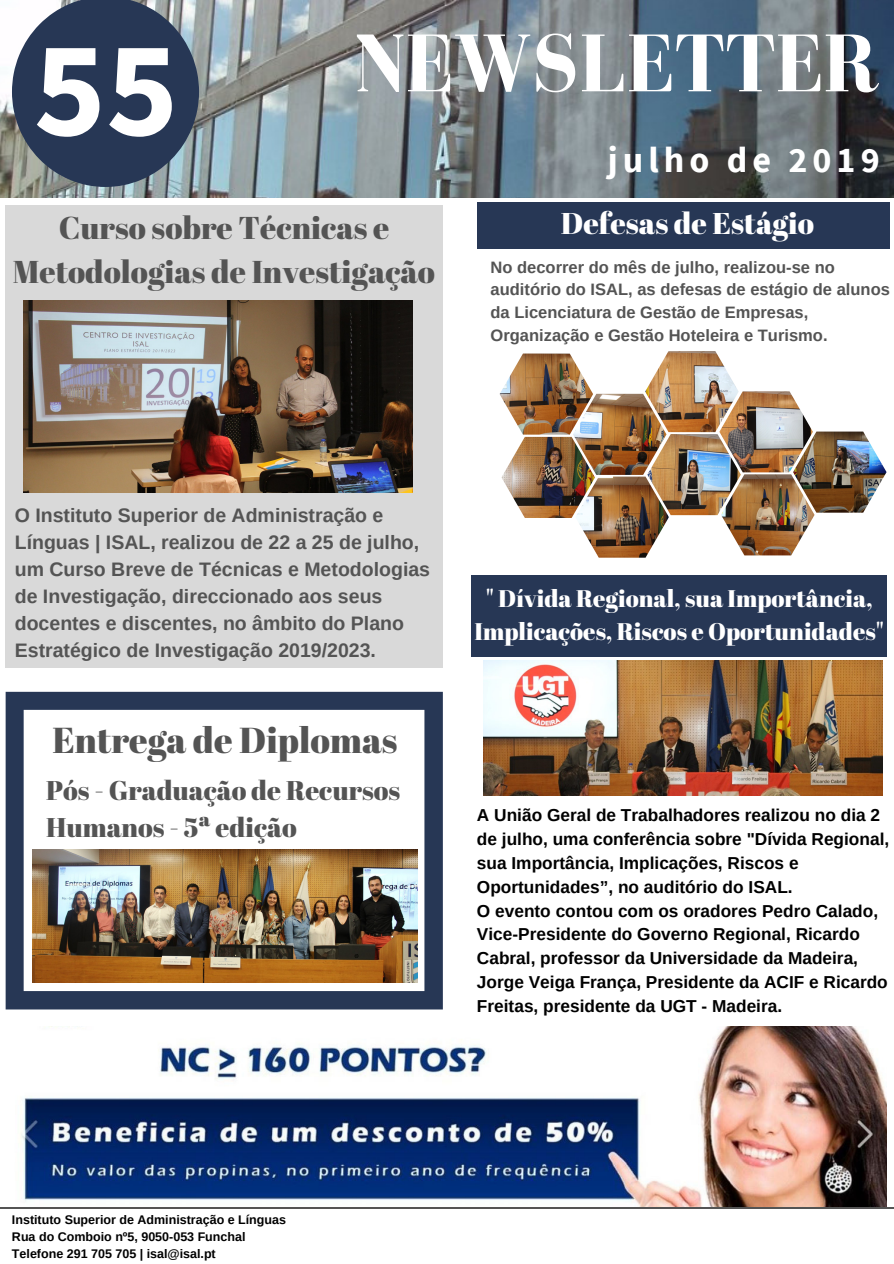
<style>
.page{position:relative;width:894px;height:1264px;background:#fff}
.page>*{position:absolute;margin:0;border:0;box-sizing:border-box;transform-origin:0 0}
.t1{font:700 136.95px "Source Sans Pro";color:#fff}
.t2{font:700 84px "Bodoni FLF";color:#fff}
.t3{font:36px "Abril Fatface";color:#545454}
.t4{font:700 36px "Source Sans Pro";letter-spacing:.14em;color:#fff}
.t5{font:31.5px/44px "Abril Fatface";color:#545454;text-align:center}
.t6{font:30px "Abril Fatface";color:#fff}
.t7{font:27px/37.2px "Abril Fatface";color:#545454}
.t8{font:24px/32.8px "Abril Fatface";color:#fff;text-align:center}
.t9{font:700 19.5px/27px "Arimo";color:#545454}
.t10{font:700 17.25px/23.7px "Arimo";color:#000}
.t11{font:700 16.5px/22.6px "Arimo";color:#545454}
.t12{font:700 12.45px/16.6px "Arimo";color:#000}
</style>
<div class="page">
<img style="left:0;top:0;width:893px;height:197px">
<svg style="left:12px;top:0;width:187px;height:187px"></svg>
<img style="left:20px;top:1026px;width:866px;height:180px">
<hr style="left:0;top:1207px;width:893px;height:1px;background:#545454">
<div style="left:6px;top:205px;width:436px;height:462px;background:#d9d9d9"></div>
<div style="left:477px;top:202px;width:412px;height:46px;background:#273755"></div>
<img style="left:499px;top:353px;width:94px;height:81px">
<img style="left:572px;top:394px;width:94px;height:81px">
<img style="left:645px;top:351px;width:93px;height:81px">
<img style="left:647px;top:434px;width:93px;height:81px">
<img style="left:719px;top:391px;width:93px;height:81px">
<img style="left:578px;top:476px;width:90px;height:81px">
<img style="left:501px;top:437px;width:94px;height:81px">
<img style="left:720px;top:474px;width:94px;height:81px">
<img style="left:792px;top:431px;width:94px;height:81px">
<svg style="left:6px;top:691px;width:436px;height:318px"></svg>
<img style="left:32px;top:849px;width:385px;height:133px">
<img style="left:24px;top:301px;width:388px;height:191px">
<div style="left:471px;top:575px;width:416px;height:82px;background:#273755"></div>
<img style="left:484px;top:660px;width:398px;height:135px">
<h1 class="t1" style="left:34px;top:0;width:146px">55</h1>
<h2 class="t2" style="left:354px;top:18px;width:527px">NEWSLETTER</h2>
<h3 class="t4" style="left:607px;top:136px;width:273px">julho de 2019</h3>
<h3 class="t5" style="left:13px;top:204px;width:423px">Curso sobre Técnicas e<br>Metodologias de Investigação</h3>
<h3 class="t6" style="left:560px;top:202px;width:255px">Defesas de Estágio</h3>
<p class="t11" style="left:490px;top:255px;width:401px">No decorrer do mês de julho, realizou-se no auditório do ISAL, as defesas de estágio de alunos da Licenciatura de Gestão de Empresas, Organização e Gestão Hoteleira e Turismo.</p>
<p class="t9" style="left:15px;top:501px;width:417px">O Instituto Superior de Administração e Línguas | ISAL, realizou de 22 a 25 de julho, um Curso Breve de Técnicas e Metodologias de Investigação, direccionado aos seus docentes e discentes, no âmbito do Plano Estratégico de Investigação 2019/2023.</p>
<h3 class="t3" style="left:52px;top:714px;width:346px">Entrega de Diplomas</h3>
<h3 class="t7" style="left:46px;top:771px;width:355px">Pós - Graduação de Recursos<br>Humanos - 5ª edição</h3>
<h3 class="t8" style="left:474px;top:581px;width:410px">" Dívida Regional, sua Importância,<br>Implicações, Riscos e Oportunidades"</h3>
<p class="t10" style="left:477px;top:803px;width:413px">A União Geral de Trabalhadores realizou no dia 2 de julho, uma conferência sobre "Dívida Regional, sua Importância, Implicações, Riscos e Oportunidades”, no auditório do ISAL.<br>O evento contou com os oradores Pedro Calado, Vice-Presidente do Governo Regional, Ricardo Cabral, professor da Universidade da Madeira, Jorge Veiga França, Presidente da ACIF e Ricardo Freitas, presidente da UGT - Madeira.</p>
<p class="t12" style="left:12px;top:1211px;width:275px">Instituto Superior de Administração e Línguas<br>Rua do Comboio nº5, 9050-053 Funchal<br>Telefone 291 705 705 | isal@isal.pt</p>
</div>
